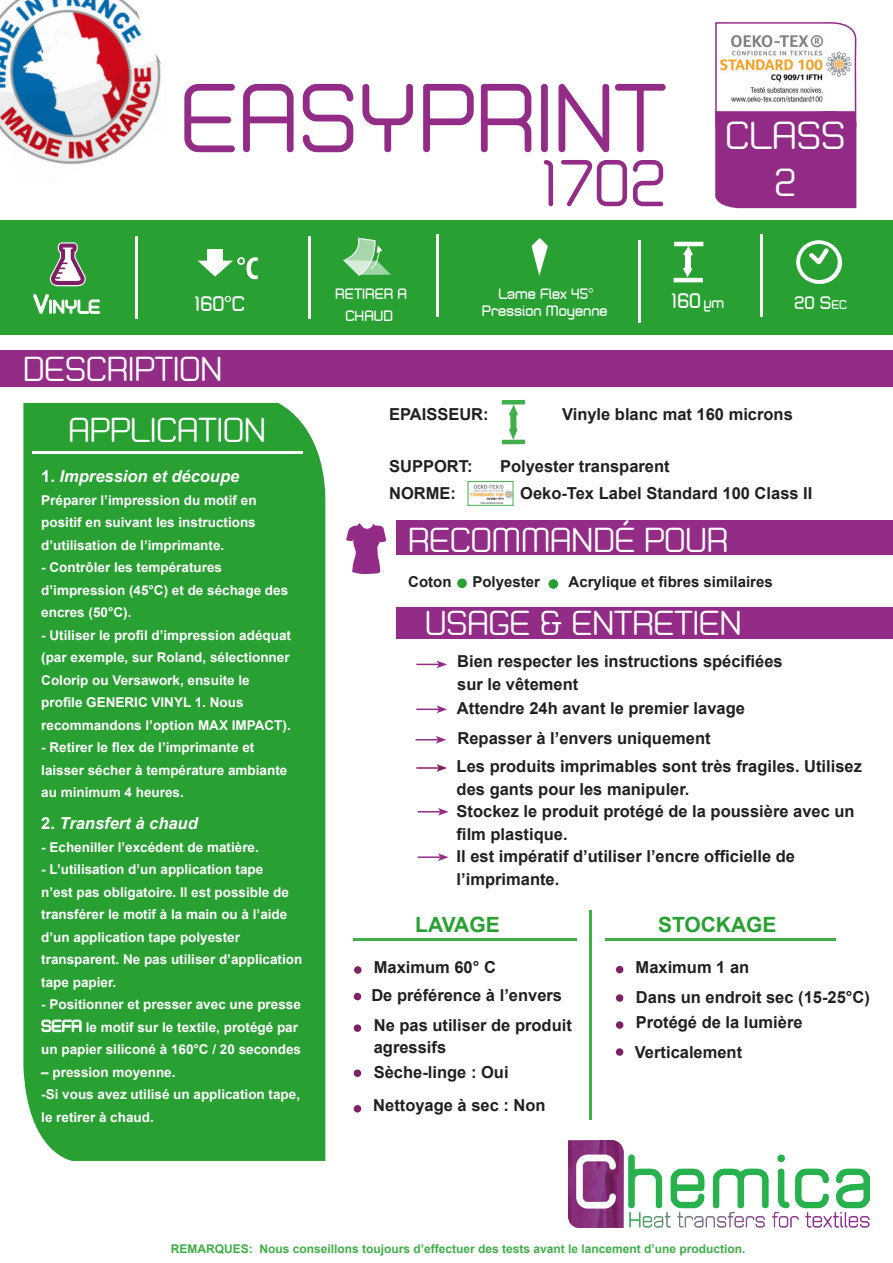
<style>
.page{position:relative;width:893px;height:1263px;background:#fff}
.page>*{position:absolute;margin:0;border:0;box-sizing:border-box;transform-origin:0 0}
.t1{font:97.5px "Zolano Sans BTN";color:#922c86}
.t2{font:66px "Zolano Sans BTN";color:#922c86}
.t3{font:39px "Zolano Sans BTN";color:#fff}
.t4{font:34.5px "Zolano Sans BTN";color:#fff}
.t5{font:700 21px "Arial";color:#28a032}
.t6{font:21px "Zolano Sans BTN Bold";color:#fff}
.t7{font:21px "Zolano Sans BTN Bold";color:#fff}
.t8{font:18.9px "Zolano Sans BTN Bold";color:#fff}
.t9{font:18px "Zolano Sans BTN Bold";color:#fff}
.t10{font:700 16.5px/22.5px "Arial";color:#231f20}
.t11{font:italic 700 16.5px "Arial";color:#fff}
.t12{font:700 15px "Arial";color:#231f20}
.t13{font:15px/22.5px "Zolano Sans BTN Bold";color:#fff;text-align:center}
.t14{font:700 13.5px/22.5px "Arial";color:#fff}
.t15{font:700 12px "Arial";color:#40ae49}
.s1{font-size:27px}
.s2{font-size:12.6px}
.s3{font-style:normal}
.s4{font-family:"Zolano Sans BTN Bold";font-weight:400;font-size:16.5px}
</style>
<div class="page">
<div style="left:396px;top:607px;width:497px;height:32px;background:#922c86"></div>
<div style="left:0;top:350px;width:893px;height:36px;background:#922c86"></div>
<div style="left:396px;top:520px;width:497px;height:35px;background:#922c86"></div>
<div style="left:0;top:220px;width:893px;height:115px;background:#28a032"></div>
<div style="left:457px;top:578px;width:10px;height:10px;background:#28a032;border-radius:50%"></div>
<div style="left:548px;top:579px;width:10px;height:10px;background:#28a032;border-radius:50%"></div>
<svg style="left:416px;top:661px;width:31px;height:7px"></svg>
<svg style="left:416px;top:705px;width:31px;height:8px"></svg>
<svg style="left:416px;top:736px;width:30px;height:7px"></svg>
<div style="left:354px;top:993px;width:7px;height:7px;background:#7f2064;border-radius:50%"></div>
<div style="left:354px;top:1024px;width:7px;height:8px;background:#7f2064;border-radius:50%"></div>
<div style="left:354px;top:1069px;width:7px;height:8px;background:#7f2064;border-radius:50%"></div>
<div style="left:354px;top:1105px;width:7px;height:7px;background:#7f2064;border-radius:50%"></div>
<div style="left:354px;top:966px;width:8px;height:8px;background:#7f2064;border-radius:50%"></div>
<div style="left:616px;top:966px;width:7px;height:7px;background:#7f2064;border-radius:50%"></div>
<div style="left:616px;top:994px;width:7px;height:8px;background:#7f2064;border-radius:50%"></div>
<div style="left:616px;top:1021px;width:7px;height:8px;background:#7f2064;border-radius:50%"></div>
<div style="left:616px;top:1048px;width:7px;height:8px;background:#7f2064;border-radius:50%"></div>
<div style="left:502px;top:400px;width:23px;height:5px;background:#40ae49"></div>
<hr style="left:502px;top:440px;width:23px;height:4px;background:#40ae49">
<svg style="left:505px;top:404px;width:17px;height:41px"></svg>
<div style="left:208px;top:250px;width:15px;height:11px;background:#fff"></div>
<svg style="left:198px;top:257px;width:60px;height:22px"></svg>
<svg style="left:343px;top:238px;width:48px;height:38px"></svg>
<svg style="left:796px;top:240px;width:46px;height:44px"></svg>
<hr style="left:308px;top:236px;width:3px;height:83px;background:#fff">
<hr style="left:638px;top:241px;width:3px;height:82px;background:#fff">
<hr style="left:760px;top:235px;width:3px;height:82px;background:#fff">
<hr style="left:674px;top:242px;width:29px;height:4px;background:#fff">
<hr style="left:674px;top:278px;width:29px;height:4px;background:#fff">
<svg style="left:679px;top:241px;width:18px;height:37px"></svg>
<svg style="left:50px;top:242px;width:36px;height:44px"></svg>
<hr style="left:135px;top:236px;width:3px;height:82px;background:#fff">
<svg style="left:33px;top:294px;width:67px;height:20px"></svg>
<div style="left:23px;top:403px;width:302px;height:758px;background:#28a032"></div>
<svg style="left:346px;top:523px;width:40px;height:51px"></svg>
<hr style="left:589px;top:910px;width:3px;height:210px;background:#40ae49">
<hr style="left:354px;top:937px;width:223px;height:3px;background:#40ae49">
<hr style="left:605px;top:937px;width:230px;height:3px;background:#40ae49">
<hr style="left:32px;top:451px;width:270px;height:3px;background:#fff">
<img style="left:0;top:0;width:161px;height:165px">
<img style="left:568px;top:1140px;width:301px;height:88px">
<hr style="left:416px;top:767px;width:23px;height:2px;background:#7f2064">
<svg style="left:437px;top:764px;width:10px;height:8px"></svg>
<svg style="left:42px;top:1019px;width:40px;height:13px"></svg>
<svg style="left:531px;top:238px;width:17px;height:38px"></svg>
<hr style="left:436px;top:235px;width:3px;height:82px;background:#fff">
<svg style="left:418px;top:808px;width:31px;height:8px"></svg>
<hr style="left:418px;top:856px;width:22px;height:2px;background:#922c86">
<svg style="left:438px;top:853px;width:11px;height:8px"></svg>
<svg style="left:715px;top:22px;width:142px;height:186px"></svg>
<img style="left:467px;top:484px;width:44px;height:20px">
<div style="left:468px;top:481px;width:45px;height:24px;border:1px solid #40ae49"></div>
<p class="t1" style="left:180px;top:63px;width:488px">EASYPRINT</p>
<p class="t2" style="left:541px;top:146px;width:126px">1702</p>
<p class="t3" style="left:726px;top:113px;width:121px">CLASS</p>
<p class="t3" style="left:774px;top:160px;width:23px">2</p>
<p class="t13" style="left:498px;top:282px;width:96px">Lame Flex 45°</p>
<p class="t13" style="left:335px;top:282px;width:73px">RETIRER A<br>CHAUD</p>
<p class="t8" style="left:33px;top:296px;width:68px"><span class="s1">V</span>INYLE</p>
<p class="t7" style="left:671px;top:288px;width:31px">160</p>
<p class="t6" style="left:194px;top:291px;width:52px">160°C</p>
<p class="t9" style="left:794px;top:292px;width:54px">20 S<span class="s2">EC</span></p>
<p class="t13" style="left:482px;top:299px;width:127px">Pression Moyenne</p>
<p class="t4" style="left:23px;top:349px;width:200px">DESCRIPTION</p>
<p class="t4" style="left:68px;top:410px;width:199px">APPLICATION</p>
<p class="t11" style="left:41px;top:466px;width:200px"><span class="s3">1.</span> Impression et découpe</p>
<p class="t14" style="left:41px;top:489px;width:217px;text-align:justify">Préparer l’impression du motif en positif en suivant les instructions d’utilisation de l’imprimante.</p>
<p class="t14" style="left:41px;top:557px;width:248px">- Contrôler les températures d’impression (45°C) et de séchage des encres (50°C).</p>
<p class="t14" style="left:41px;top:624px;width:251px">- Utiliser le profil d’impression adéquat (par exemple, sur Roland, sélectionner Colorip ou Versawork, ensuite le profile GENERIC VINYL 1. Nous recommandons l’option MAX IMPACT).</p>
<p class="t14" style="left:41px;top:737px;width:248px">- Retirer le flex de l’imprimante et laisser sécher à température ambiante au minimum 4 heures.</p>
<p class="t11" style="left:41px;top:812px;width:158px"><span class="s3">2.</span> Transfert à chaud</p>
<p class="t14" style="left:41px;top:836px;width:219px">- Echeniller l’excédent de matière.</p>
<p class="t14" style="left:41px;top:858px;width:249px">- L’utilisation d’un application tape n’est pas obligatoire. Il est possible de transférer le motif à la main ou à l’aide</p>
<p class="t14" style="left:41px;top:926px;width:263px">d’un application tape polyester transparent. Ne pas utiliser d’application tape papier.</p>
<p class="t14" style="left:41px;top:993px;width:261px">- Positionner et presser avec une presse<br><span class="s4">SEFA</span> le motif sur le textile, protégé par un papier siliconé à 160°C / 20 secondes</p>
<p class="t14" style="left:41px;top:1061px;width:136px">– pression moyenne.</p>
<p class="t14" style="left:41px;top:1083px;width:260px">-Si vous avez utilisé un application tape, le retirer à chaud.</p>
<p class="t10" style="left:389px;top:403px;width:101px">EPAISSEUR:</p>
<p class="t10" style="left:562px;top:403px;width:232px">Vinyle blanc mat 160 microns</p>
<p class="t10" style="left:389px;top:455px;width:85px">SUPPORT:</p>
<p class="t10" style="left:500px;top:455px;width:171px">Polyester transparent</p>
<p class="t10" style="left:389px;top:482px;width:68px">NORME:</p>
<p class="t10" style="left:520px;top:482px;width:294px">Oeko-Tex Label Standard 100 Class II</p>
<p class="t4" style="left:408px;top:520px;width:322px">RECOMMANDÉ POUR</p>
<p class="t12" style="left:408px;top:572px;width:45px">Coton</p>
<p class="t12" style="left:472px;top:572px;width:69px">Polyester</p>
<p class="t12" style="left:568px;top:572px;width:206px">Acrylique et fibres similaires</p>
<p class="t4" style="left:425px;top:603px;width:318px">USAGE &amp; ENTRETIEN</p>
<p class="t10" style="left:457px;top:651px;width:327px">Bien respecter les instructions spécifiées</p>
<p class="t10" style="left:457px;top:673px;width:123px">sur le vêtement</p>
<p class="t10" style="left:457px;top:697px;width:289px">Attendre 24h avant le premier lavage</p>
<p class="t10" style="left:458px;top:727px;width:255px">Repasser à l’envers uniquement</p>
<p class="t10" style="left:457px;top:755px;width:407px">Les produits imprimables sont très fragiles. Utilisez des gants pour les manipuler.</p>
<p class="t10" style="left:457px;top:800px;width:399px">Stockez le produit protégé de la poussière avec un film plastique.</p>
<p class="t10" style="left:457px;top:845px;width:340px">Il est impératif d’utiliser l’encre officielle de l’imprimante.</p>
<p class="t5" style="left:415px;top:911px;width:86px">LAVAGE</p>
<p class="t10" style="left:374px;top:956px;width:124px">Maximum 60° C</p>
<p class="t10" style="left:371px;top:985px;width:192px">De préférence à l’envers</p>
<p class="t10" style="left:374px;top:1014px;width:200px">Ne pas utiliser de produit agressifs</p>
<p class="t10" style="left:374px;top:1061px;width:136px">Sèche-linge : Oui</p>
<p class="t10" style="left:373px;top:1094px;width:174px">Nettoyage à sec : Non</p>
<p class="t5" style="left:658px;top:911px;width:120px">STOCKAGE</p>
<p class="t10" style="left:636px;top:957px;width:115px">Maximum 1 an</p>
<p class="t10" style="left:636px;top:987px;width:235px">Dans un endroit sec (15-25°C)</p>
<p class="t10" style="left:636px;top:1012px;width:168px">Protégé de la lumière</p>
<p class="t10" style="left:635px;top:1041px;width:109px">Verticalement</p>
<p class="t15" style="left:171px;top:1240px;width:576px">REMARQUES: Nous conseillons toujours d’effectuer des tests avant le lancement d’une production.</p>
</div>
